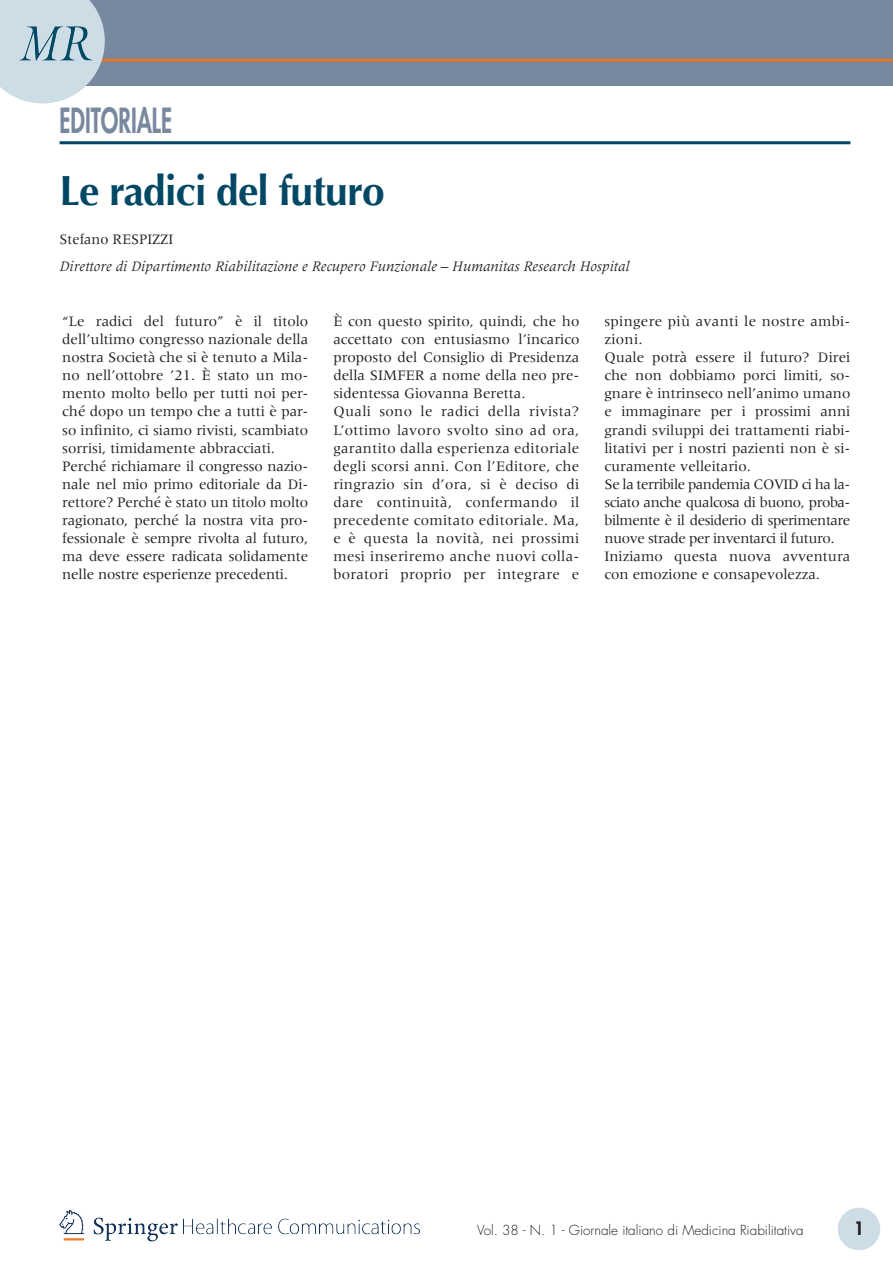
<style>
.page{position:relative;width:893px;height:1263px;background:#fff}
.page>*{position:absolute;margin:0;border:0;box-sizing:border-box;transform-origin:0 0}
.t1{font:700 42px "Optima";letter-spacing:-.02em;color:#024865}
.t2{font:800 33.75px "Futura";color:#78889e;scale:.67 1}
.t3{font:800 18px "Futura";color:#231f20}
.t4{font:15px/18.1px "Meridien";color:#231f20}
.t5{font:15px/18.1px "Meridien";letter-spacing:.02em;color:#231f20}
.t6{font:italic 15px "Meridien";color:#231f20}
.t7{font:300 13.5px "Futura";color:#231f20}
</style>
<div class="page">
<div style="left:0;top:0;width:893px;height:85px;background:#78889e"></div>
<hr style="left:96px;top:59px;width:797px;height:3px;background:#e27725">
<svg style="left:0;top:0;width:105px;height:103px;background:#cbdae3"></svg>
<img style="left:59px;top:1210px;width:361px;height:32px">
<img style="left:20px;top:27px;width:73px;height:33px">
<div style="left:838px;top:1208px;width:42px;height:42px;background:#cddde6;border-radius:50%"></div>
<hr style="left:60px;top:141px;width:790px;height:3px;background:#024865">
<h2 class="t2" style="left:60px;top:99px;width:169px">EDITORIALE</h2>
<h1 class="t1" style="left:60px;top:166px;width:327px">Le radici del futuro</h1>
<p class="t4" style="left:60px;top:230px;width:115px">Stefano RESPIZZI</p>
<p class="t6" style="left:60px;top:258px;width:572px">Direttore di Dipartimento Riabilitazione e Recupero Funzionale – Humanitas Research Hospital</p>
<p class="t4" style="left:62px;top:312px;width:248px">“Le radici del futuro” è il titolo dell’ultimo congresso nazionale della nostra Società che si è tenuto a Mila&shy;no nell’ottobre ’21. È stato un mo&shy;mento molto bello per tutti noi per&shy;ché dopo un tempo che a tutti è par&shy;so infinito, ci siamo rivisti, scambiato sorrisi, timidamente abbracciati.<br>Perché richiamare il congresso nazio&shy;nale nel mio primo editoriale da Di&shy;rettore? Perché è stato un titolo molto ragionato, perché la nostra vita pro&shy;fessionale è sempre rivolta al futuro, ma deve essere radicata solidamente nelle nostre esperienze precedenti.</p>
<p class="t5" style="left:333px;top:312px;width:248px">È con questo spirito, quindi, che ho accettato con entusiasmo l’incarico proposto del Consiglio di Presidenza della SIMFER a nome della neo pre&shy;sidentessa Giovanna Beretta.<br>Quali sono le radici della rivista?<br>L’ottimo lavoro svolto sino ad ora, garantito dalla esperienza editoriale degli scorsi anni. Con l’Editore, che ringrazio sin d’ora, si è deciso di dare continuità, confermando il precedente comitato editoriale. Ma, e è questa la novità, nei prossimi mesi inseriremo anche nuovi colla&shy;boratori proprio per integrare e</p>
<p class="t4" style="left:604px;top:312px;width:247px">spingere più avanti le nostre ambi&shy;zioni.<br>Quale potrà essere il futuro? Direi che non dobbiamo porci limiti, so&shy;gnare è intrinseco nell’animo umano e immaginare per i prossimi anni grandi sviluppi dei trattamenti riabi&shy;litativi per i nostri pazienti non è si&shy;curamente velleitario.<br>Se la terribile pandemia COVID ci ha la&shy;sciato anche qualcosa di buono, proba&shy;bilmente è il desiderio di sperimentare nuove strade per inventarci il futuro.<br>Iniziamo questa nuova avventura con emozione e consapevolezza.</p>
<p class="t7" style="left:477px;top:1221px;width:328px">Vol. 38 - N. 1 - Giornale italiano di Medicina Riabilitativa</p>
<p class="t3" style="left:854px;top:1217px;width:12px">1</p>
</div>
